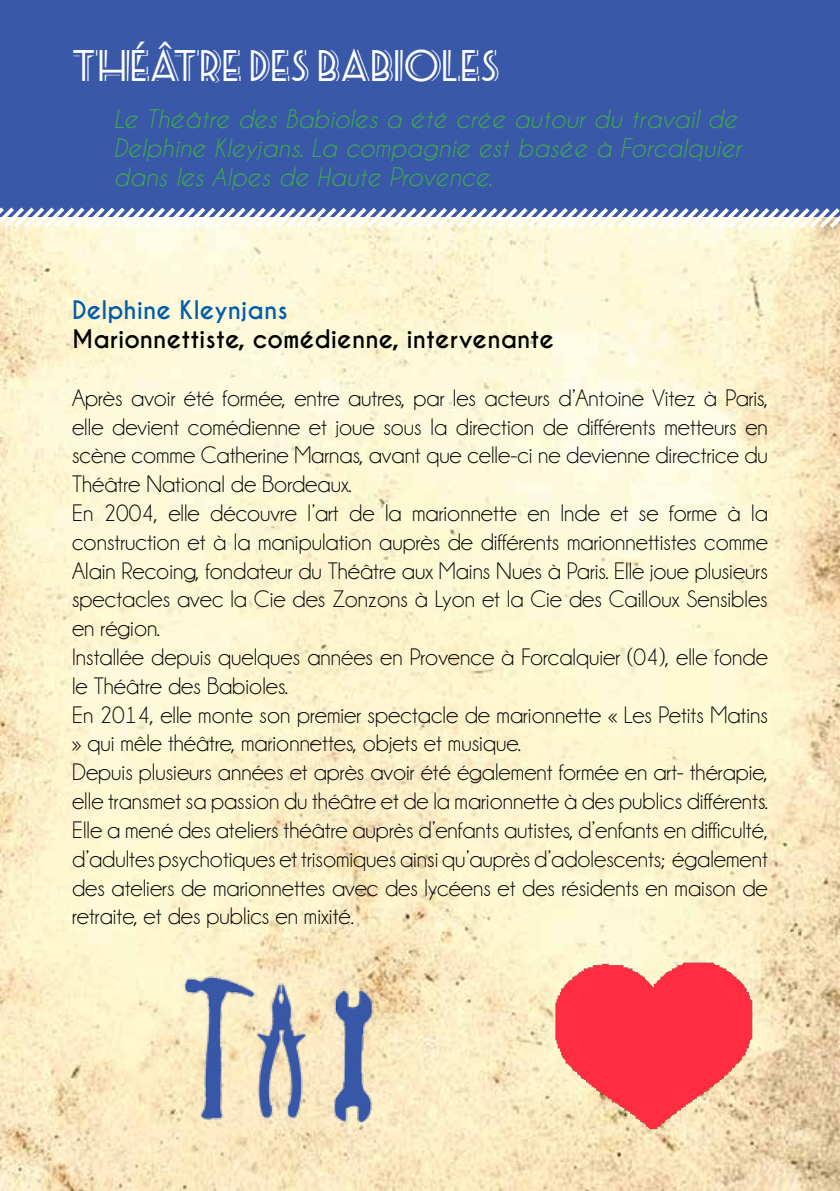
<style>
.page{position:relative;width:840px;height:1191px;background:#fff}
.page>*{position:absolute;margin:0;border:0;box-sizing:border-box;transform-origin:0 0}
.t1{font:36px "Seaside Resort NF";color:#fff}
.t2{font:24px/28.8px "Champagne&Limousines";color:#000}
.t3{font:italic 24px/28.8px "Caviar Dreams";color:#41ad49}
.t4{font:700 24px "Caviar Dreams";color:#000}
.t5{font:700 24px "Caviar Dreams";color:#005dac}
</style>
<div class="page">
<img style="left:0;top:232px;width:839px;height:959px">
<div style="left:0;top:0;width:839px;height:217px;background:#3958a8"></div>
<img style="left:532px;top:930px;width:235px;height:225px">
<img style="left:159px;top:950px;width:236px;height:193px">
<svg style="left:0;top:207px;width:839px;height:25px"></svg>
<h1 class="t1" style="left:72px;top:41px;width:429px">THÉÂTRE DES BABIOLES</h1>
<p class="t3" style="left:113px;top:104px;width:629px">Le Théâtre des Babioles a été crée autour du travail de<br>Delphine Kleyjans. La compagnie est basée à Forcalquier dans les Alpes de Haute Provence.</p>
<p class="t5" style="left:72px;top:296px;width:217px">Delphine Kleynjans</p>
<p class="t4" style="left:72px;top:324px;width:483px">Marionnettiste, comédienne, intervenante</p>
<p class="t2" style="left:72px;top:383px;width:697px">Après avoir été formée, entre autres, par les acteurs d’Antoine Vitez à Paris, elle devient comédienne et joue sous la direction de différents metteurs en scène comme Catherine Marnas, avant que celle-ci ne devienne directrice du Théâtre National de Bordeaux.<br>En 2004, elle découvre l’art de la marionnette en Inde et se forme à la construction et à la manipulation auprès de différents marionnettistes comme Alain Recoing, fondateur du Théâtre aux Mains Nues à Paris. Elle joue plusieurs spectacles avec la Cie des Zonzons à Lyon et la Cie des Cailloux Sensibles en région.<br>Installée depuis quelques années en Provence à Forcalquier (04), elle fonde le Théâtre des Babioles.<br>En 2014, elle monte son premier spectacle de marionnette « Les Petits Matins » qui mêle théâtre, marionnettes, objets et musique.<br>Depuis plusieurs années et après avoir été également formée en art- thérapie, elle transmet sa passion du théâtre et de la marionnette à des publics différents.<br>Elle a mené des ateliers théâtre auprès d’enfants autistes, d’enfants en difficulté, d’adultes psychotiques et trisomiques ainsi qu’auprès d’adolescents; également des ateliers de marionnettes avec des lycéens et des résidents en maison de retraite, et des publics en mixité.</p>
</div>
